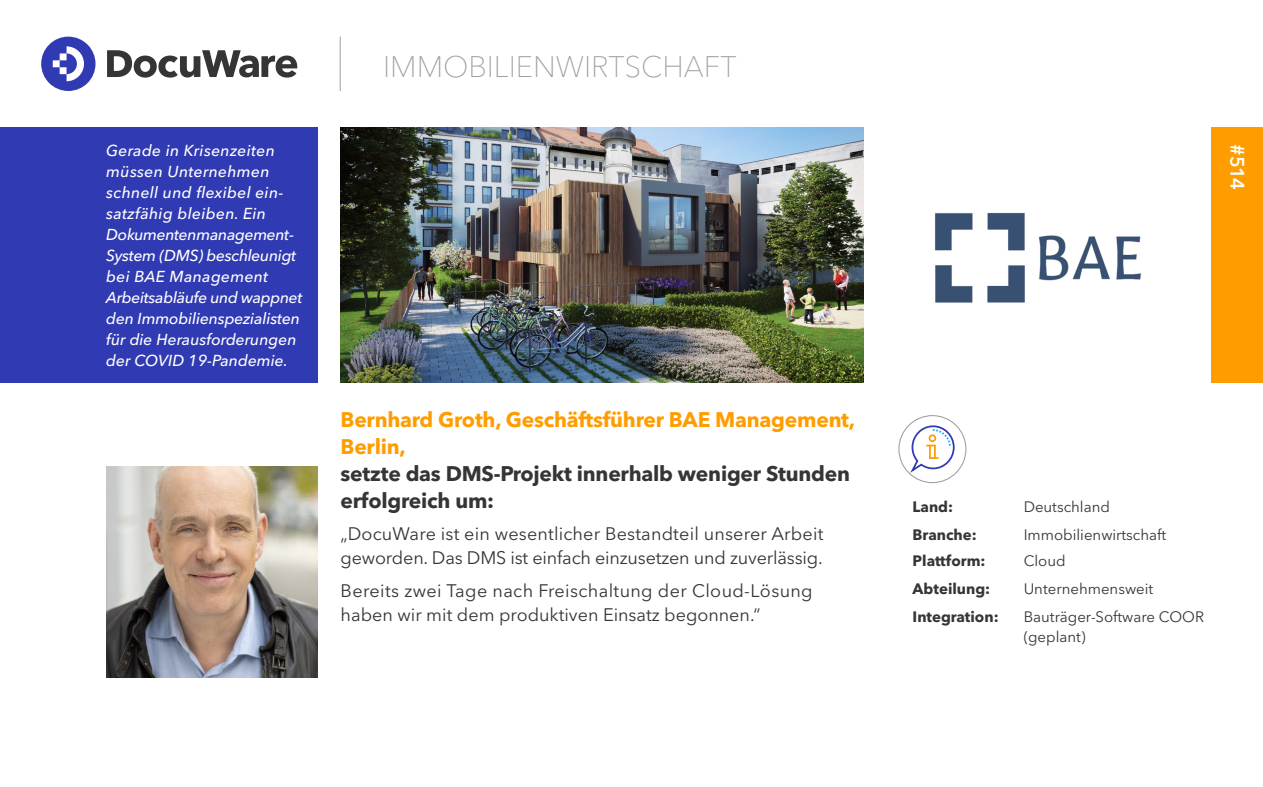
<style>
.page{position:relative;width:1263px;height:787px;background:#fff}
.page>*{position:absolute;margin:0;border:0;box-sizing:border-box;transform-origin:0 0}
.t1{font:100 29.4px "Avenir Next LT Pro";color:#9e9e9e}
.t2{font:700 21px/27px "Avenir Next LT Pro";letter-spacing:-.01em;color:#353535}
.t3{font:700 21px/27px "Avenir Next LT Pro";letter-spacing:-.01em;color:#ff9d00}
.t4{font:600 19.5px "Avenir Next LT Pro";color:#fff}
.t5{font:18px/24px "Avenir Next LT Pro";color:#353535}
.t6{font:italic 500 15.75px/21px "Avenir Next LT Pro";color:#fff}
.t7{font:15px/19.5px "Avenir Next LT Pro";color:#353535}
.t8{font:700 15px "Avenir Next LT Pro";color:#353535}
</style>
<div class="page">
<svg style="left:41px;top:37px;width:55px;height:54px"></svg>
<svg style="left:107px;top:50px;width:190px;height:28px"></svg>
<hr style="left:340px;top:37px;width:1px;height:54px;background:#9e9e9e">
<div style="left:1212px;top:128px;width:51px;height:255px;background:#ff9d00"></div>
<div style="left:0;top:128px;width:317px;height:255px;background:#303ab2"></div>
<div style="left:898px;top:415px;width:68px;height:68px;border:1px solid #9e9e9e;border-radius:50%"></div>
<svg style="left:908px;top:424px;width:47px;height:51px"></svg>
<img style="left:341px;top:128px;width:522px;height:255px">
<img style="left:935px;top:212px;width:206px;height:91px">
<img style="left:106px;top:466px;width:211px;height:211px">
<p class="t6" style="left:106px;top:140px;width:198px">Gerade in Krisenzeiten müssen Unternehmen schnell und flexibel ein&shy;satzfähig bleiben. Ein<br>Dokumentenmanagement-<br>System (DMS) beschleunigt bei BAE Management<br>Arbeitsabläufe und wappnet den Immobilienspezialisten für die Herausforderungen der COVID 19-Pandemie.</p>
<h1 class="t1" style="left:383px;top:49px;width:355px">IMMOBILIENWIRTSCHAFT</h1>
<h2 class="t3" style="left:341px;top:406px;width:516px">Bernhard Groth, Geschäftsführer BAE Management,<br>Berlin,</h2>
<h2 class="t2" style="left:341px;top:460px;width:511px">setzte das DMS-Projekt innerhalb weniger Stunden erfolgreich um:</h2>
<p class="t5" style="left:341px;top:522px;width:484px">„DocuWare ist ein wesentlicher Bestandteil unserer Arbeit geworden. Das DMS ist einfach einzusetzen und zuverlässig.</p>
<p class="t5" style="left:341px;top:578px;width:474px">Bereits zwei Tage nach Freischaltung der Cloud-Lösung haben wir mit dem produktiven Einsatz begonnen.“</p>
<p class="t4" style="left:1249px;top:144px;width:47px;rotate:90deg">#514</p>
<p class="t8" style="left:913px;top:497px;width:42px">Land:</p>
<p class="t7" style="left:1024px;top:496px;width:88px">Deutschland</p>
<p class="t8" style="left:913px;top:525px;width:66px">Branche:</p>
<p class="t7" style="left:1024px;top:524px;width:144px">Immobilienwirtschaft</p>
<p class="t8" style="left:913px;top:551px;width:74px">Plattform:</p>
<p class="t7" style="left:1024px;top:551px;width:44px">Cloud</p>
<p class="t8" style="left:913px;top:579px;width:79px">Abteilung:</p>
<p class="t7" style="left:1024px;top:579px;width:131px">Unternehmensweit</p>
<p class="t8" style="left:913px;top:607px;width:88px">Integration:</p>
<p class="t7" style="left:1024px;top:607px;width:182px">Bauträger-Software COOR (geplant)</p>
</div>
